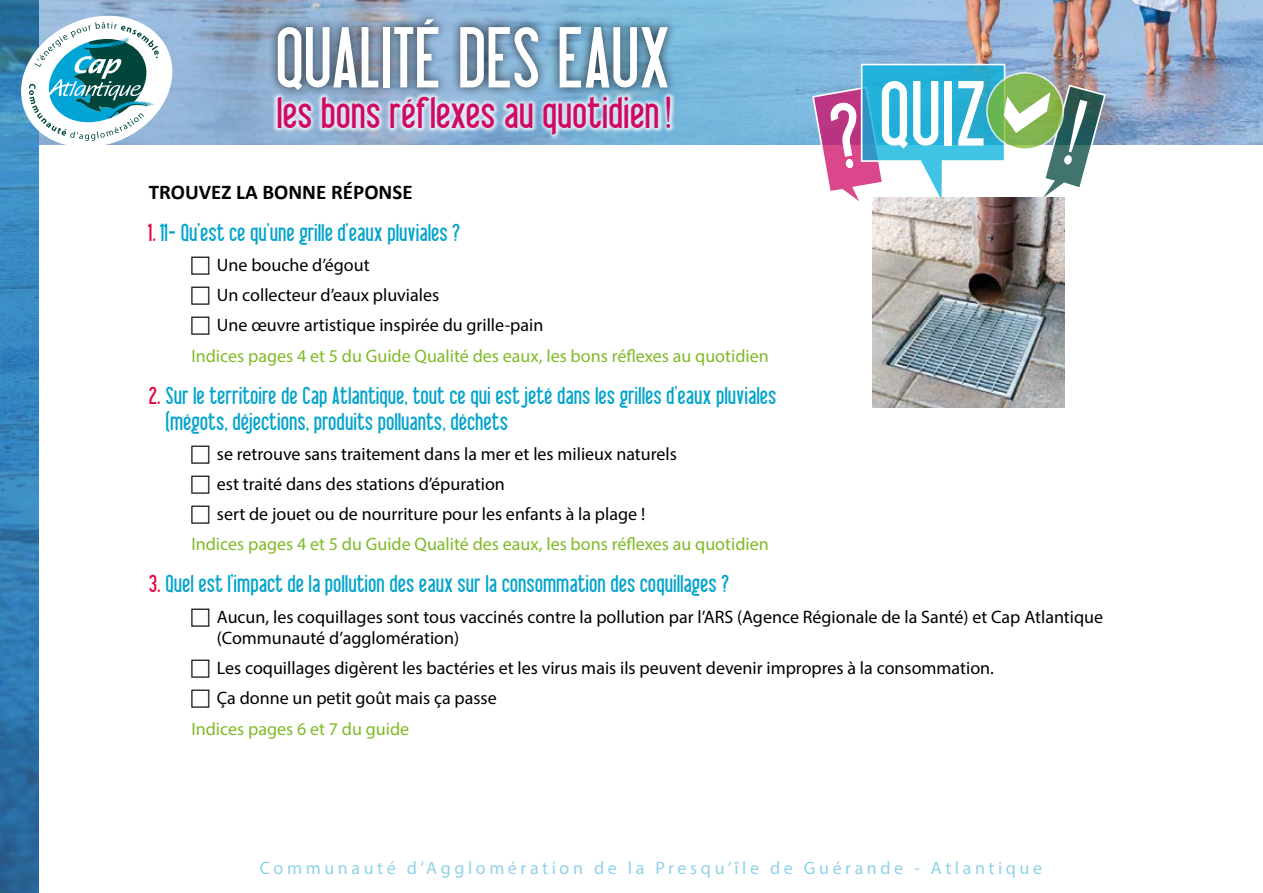
<style>
.page{position:relative;width:1263px;height:893px;background:#fff}
.page>*{position:absolute;margin:0;border:0;box-sizing:border-box;transform-origin:0 0}
.t1{font:90px "Libel Suit";color:#fff}
.t2{font:84px "Libel Suit";letter-spacing:-.015em;color:#fff}
.t3{font:43.5px "Libel Suit";letter-spacing:-.005em;color:#cf0a65}
.t4{font:24px/25.5px "Libel Suit";color:#00a3cc}
.t5{font:700 21px "Calibri";color:#000}
.t6{font:18px/30.2px "Myriad Pro";color:#000}
.t7{font:18px "Myriad Pro";color:#80ba27}
.t8{font:18px "Myriad Pro";letter-spacing:.2em;color:#90d2e8}
.s1{color:#e4003a}
</style>
<div class="page">
<img style="left:38px;top:0;width:595px;height:145px">
<img style="left:633px;top:0;width:630px;height:145px">
<div style="left:267px;top:8px;width:410px;height:90px;background:#000;opacity:.75"></div>
<div style="left:273px;top:93px;width:402px;height:47px;background:#fff;opacity:.75"></div>
<svg style="left:0;top:0;width:38px;height:893px;background:#327db4"></svg>
<svg style="left:15px;top:13px;width:164px;height:137px"></svg>
<img style="left:872px;top:210px;width:192px;height:198px">
<svg style="left:811px;top:63px;width:296px;height:147px"></svg>
<h2 class="t2" style="left:275px;top:16px;width:397px">QUALITÉ DES EAUX</h2>
<h3 class="t3" style="left:276px;top:91px;width:397px">les bons réflexes au quotidien!</h3>
<h1 class="t1" style="left:879px;top:69px;width:109px">QUIZ</h1>
<p class="t5" style="left:149px;top:178px;width:265px">TROUVEZ LA BONNE RÉPONSE</p>
<h3 class="t4" style="left:149px;top:222px;width:313px"><span class="s1">1.</span> 11- Qu’est ce qu’une grille d’eaux pluviales ?</h3>
<p class="t6" style="left:217px;top:250px;width:328px">Une bouche d’égout<br>Un collecteur d’eaux pluviales<br>Une œuvre artistique inspirée du grille-pain</p>
<p class="t7" style="left:191px;top:344px;width:579px">Indices pages 4 et 5 du Guide Qualité des eaux, les bons réflexes au quotidien</p>
<h3 class="t4" style="left:165px;top:385px;width:613px;text-indent:-17px"><span class="s1">2.</span> Sur le territoire de Cap Atlantique, tout ce qui est jeté dans les grilles d’eaux pluviales (mégots, déjections, produits polluants, déchets</h3>
<p class="t6" style="left:217px;top:438px;width:462px">se retrouve sans traitement dans la mer et les milieux naturels est traité dans des stations d’épuration<br>sert de jouet ou de nourriture pour les enfants à la plage !</p>
<p class="t7" style="left:191px;top:533px;width:579px">Indices pages 4 et 5 du Guide Qualité des eaux, les bons réflexes au quotidien</p>
<h3 class="t4" style="left:149px;top:574px;width:581px"><span class="s1">3.</span> Quel est l’impact de la pollution des eaux sur la consommation des coquillages ?</h3>
<p class="t6" style="left:217px;top:605px;width:888px;line-height:21.6px">Aucun, les coquillages sont tous vaccinés contre la pollution par l’ARS (Agence Régionale de la Santé) et Cap Atlantique (Communauté d’agglomération)</p>
<p class="t6" style="left:217px;top:653px;width:779px">Les coquillages digèrent les bactéries et les virus mais ils peuvent devenir impropres à la consommation.<br>Ça donne un petit goût mais ça passe</p>
<p class="t7" style="left:191px;top:717px;width:219px">Indices pages 6 et 7 du guide</p>
<p class="t8" style="left:260px;top:857px;width:784px">Communauté d’Agglomération de la Presqu’île de Guérande - Atlantique</p>
</div>
